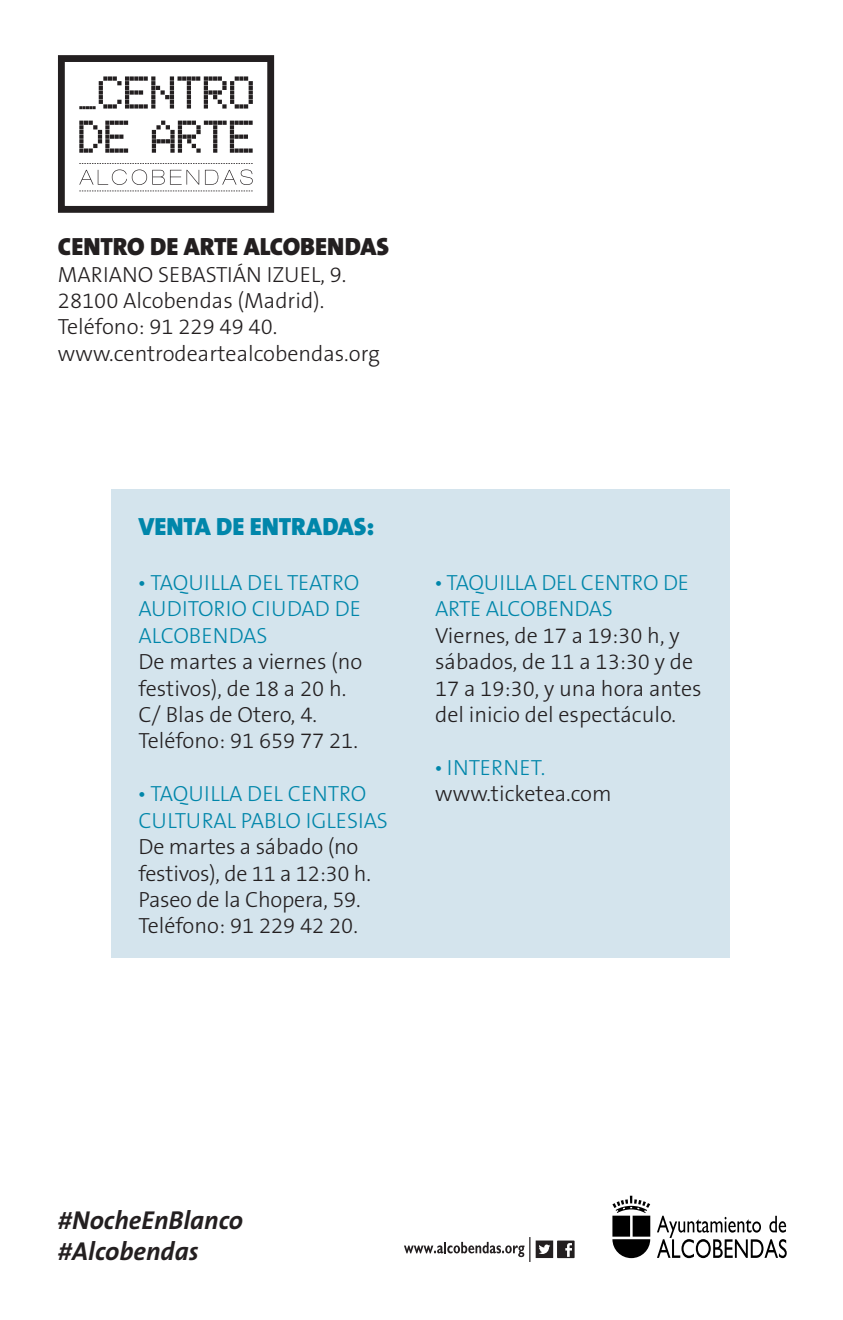
<style>
.page{position:relative;width:843px;height:1320px;background:#fff}
.page>*{position:absolute;margin:0;border:0;box-sizing:border-box;transform-origin:0 0}
.t1{font:italic 700 26px/31.2px "The Sans B7";color:#231f20}
.t2{font:900 25px "The Sans B9";color:#231f20}
.t3{font:900 25px "The Sans B9";color:#0086aa}
.t4{font:300 22px/26.4px "The Sans B3";color:#231f20}
.t5{font:300 22px/26.4px "The Sans B3";color:#0086aa}
.s1{font-family:"The Sans B9";font-weight:900}
.s2{font-family:"The Sans B9";font-weight:900;color:#0086aa}
.s3{color:#0086aa}
</style>
<div class="page">
<svg style="left:79px;top:121px;width:49px;height:32px"></svg>
<svg style="left:79px;top:76px;width:174px;height:33px"></svg>
<svg style="left:152px;top:121px;width:101px;height:32px"></svg>
<svg style="left:79px;top:163px;width:174px;height:28px"></svg>
<div style="left:58px;top:55px;width:216px;height:158px;border:7px solid #231f20"></div>
<div style="left:112px;top:489px;width:618px;height:468px;background:#d4e4ed"></div>
<svg style="left:404px;top:1237px;width:170px;height:24px"></svg>
<svg style="left:657px;top:1215px;width:129px;height:42px"></svg>
<svg style="left:612px;top:1195px;width:38px;height:62px"></svg>
<p class="t2" style="left:58px;top:233px;width:332px">CENTRO DE ARTE ALCOBENDAS</p>
<p class="t4" style="left:58px;top:261px;width:324px">MARIANO SEBASTIÁN IZUEL, 9.<br>28100 Alcobendas (Madrid).<br>Teléfono: 91 229 49 40. www.centrodeartealcobendas.org</p>
<p class="t3" style="left:138px;top:513px;width:237px">VENTA DE ENTRADAS:</p>
<p class="t5" style="left:138px;top:570px;width:224px;text-align:justify"><span class="s1">·</span> TAQUILLA DEL TEATRO AUDITORIO CIUDAD DE ALCOBENDAS</p>
<p class="t4" style="left:138px;top:649px;width:225px">De martes a viernes (no festivos), de 18 a 20 h.<br>C/ Blas de Otero, 4.<br>Teléfono: 91 659 77 21.</p>
<p class="t5" style="left:138px;top:781px;width:251px"><span class="s1">·</span> TAQUILLA DEL CENTRO<br>CULTURAL PABLO IGLESIAS</p>
<p class="t4" style="left:138px;top:834px;width:234px">De martes a sábado (no festivos), de 11 a 12:30 h.<br>Paseo de la Chopera, 59.<br>Teléfono: 91 229 42 20.</p>
<p class="t5" style="left:435px;top:570px;width:255px"><span class="s1">·</span> TAQUILLA DEL CENTRO DE<br>ARTE ALCOBENDAS</p>
<p class="t4" style="left:435px;top:622px;width:268px">Viernes, de 17 a 19:30 h, y sábados, de 11 a 13:30 y de<br>17 a 19:30, y una hora antes del inicio del espectáculo.</p>
<p class="t4" style="left:435px;top:754px;width:178px"><span class="s2">·</span> <span class="s3">INTERNET. </span>www.ticketea.com</p>
<p class="t1" style="left:58px;top:1205px;width:187px">#NocheEnBlanco #Alcobendas</p>
</div>
